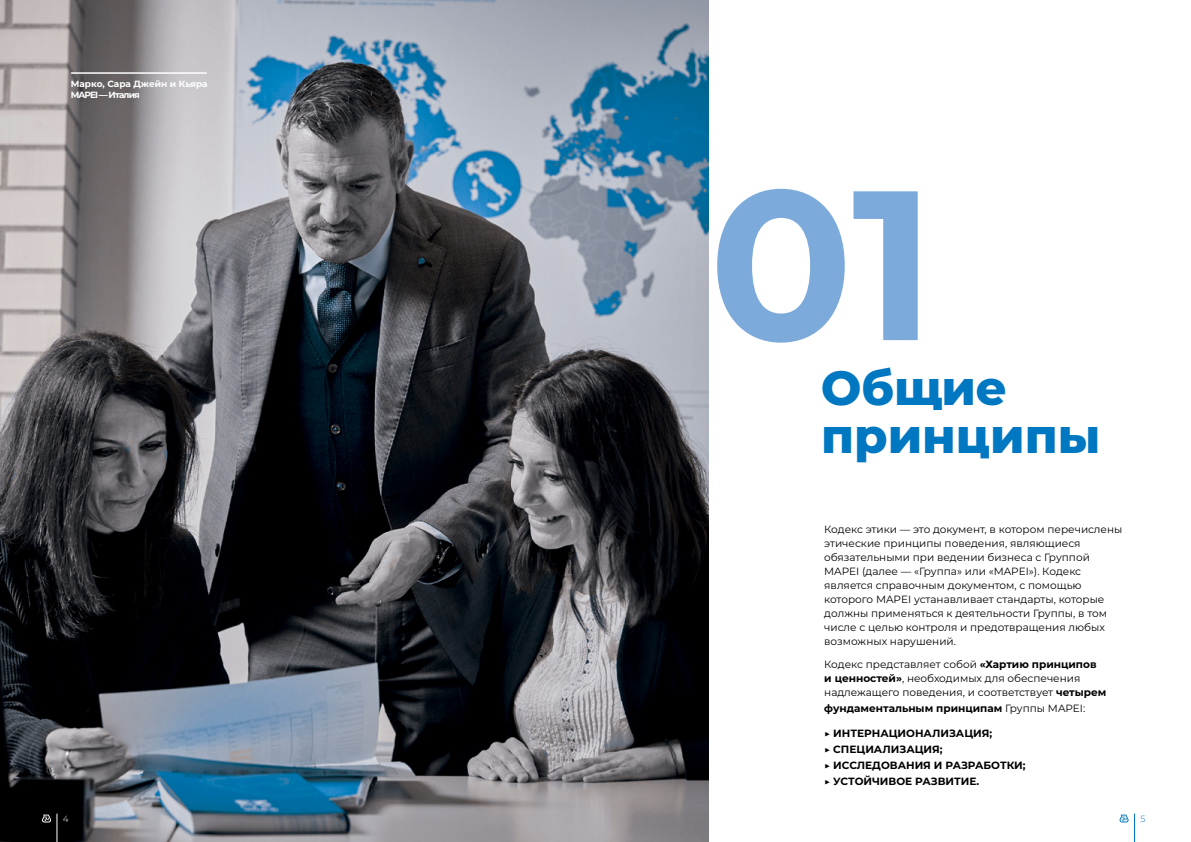
<style>
.page{position:relative;width:1191px;height:842px;background:#fff}
.page>*{position:absolute;margin:0;border:0;box-sizing:border-box;transform-origin:0 0}
.t1{font:700 212.5px "Montserrat";color:#7cabdb}
.t2{font:800 48px/48px "Montserrat";color:#0077c1}
.t3{font:10.5px/14px "Montserrat";color:#000}
.t4{font:700 10.5px/16.2px "Montserrat";color:#000}
.t5{font:700 9px/10.8px "Montserrat";letter-spacing:-.015em;color:#fff}
.t6{font:300 9px "Montserrat";color:#fff}
.t7{font:300 9px "Montserrat";color:#0077c1}
.s1{font-weight:700}
.s2{font-weight:400}
</style>
<div class="page">
<svg style="left:1119px;top:815px;width:9px;height:7px"></svg>
<svg style="left:1134px;top:814px;width:1px;height:28px"></svg>
<img style="left:0;top:0;width:709px;height:842px">
<svg style="left:42px;top:815px;width:9px;height:7px"></svg>
<svg style="left:57px;top:814px;width:1px;height:28px"></svg>
<hr style="left:71px;top:72px;width:135px;height:2px;background:#fff">
<p class="t5" style="left:71px;top:78px;width:138px">Марко, Сара Джeйн и Кьяра<br>MAPEI — Италия</p>
<h1 class="t1" style="left:709px;top:111px;width:228px">01</h1>
<h2 class="t2" style="left:821px;top:361px;width:281px">Общие принципы</h2>
<p class="t3" style="left:824px;top:522px;width:300px">Кодекс этики — это документ, в котором перечислены этические принципы поведения, являющиеся обязательными при ведении бизнеса с Группой MAPEI (далее — «Группа» или «MAPEI»). Кодекс является справочным документом, с помощью которого MAPEI устанавливает стандарты, которые должны применяться к деятельности Группы, в том числе с целью контроля и предотвращения любых возможных нарушений.</p>
<p class="t3" style="left:824px;top:657px;width:284px">Кодекс представляет собой <span class="s1">«Хартию принципов и ценностей»</span>, необходимых для обеспечения надлежащего поведения, и соответствует <span class="s1">четырем</span></p>
<p class="t4" style="left:824px;top:700px;width:263px">фундаментальным принципам <span class="s2">Группы MAPEI:</span></p>
<p class="t4" style="left:824px;top:724px;width:203px"><span class="s2">▶</span> ИНТЕРНАЦИОНАЛИЗАЦИЯ;<br><span class="s2">▶</span> СПЕЦИАЛИЗАЦИЯ;<br><span class="s2">▶</span> ИССЛЕДОВАНИЯ И РАЗРАБОТКИ; <span class="s2">▶</span> УСТОЙЧИВОЕ РАЗВИТИЕ.</p>
<p class="t6" style="left:63px;top:813px;width:7px">4</p>
<p class="t7" style="left:1140px;top:813px;width:7px">5</p>
</div>
